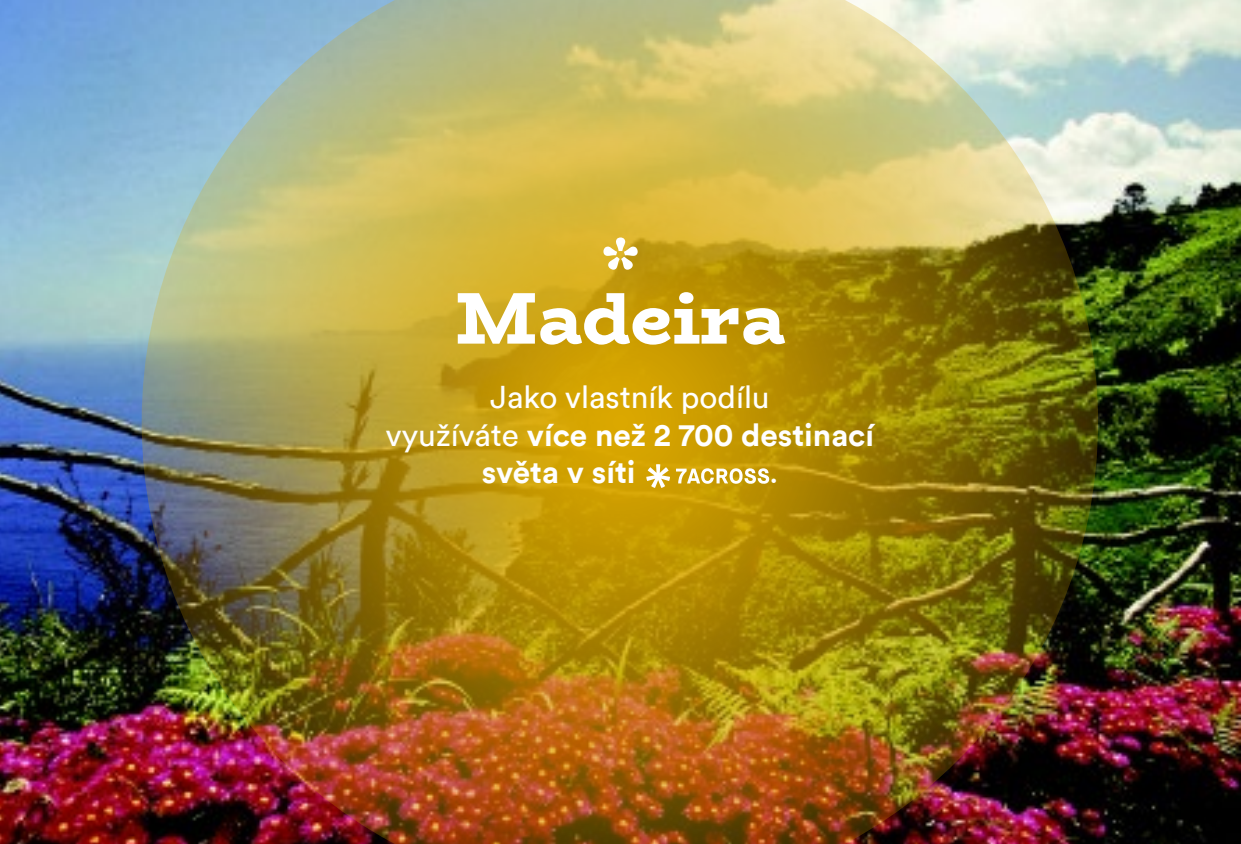
<style>
.page{position:relative;width:1241px;height:844px;background:#fff}
.page>*{position:absolute;margin:0;border:0;box-sizing:border-box;transform-origin:0 0}
.t1{font:800 73.5px "Bio Rhyme";color:#fff}
.t2{font:700 31.5px "Circular";color:#fff}
.t3{font:31.5px "Circular";color:#fff}
.s1{font-weight:400}
</style>
<div class="page">
<img style="left:0;top:0;width:1240px;height:843px">
<img style="left:142px;top:0;width:955px;height:843px">
<svg style="left:676px;top:467px;width:93px;height:17px"></svg>
<svg style="left:646px;top:464px;width:24px;height:24px"></svg>
<p class="t1" style="left:601px;top:215px;width:39px">*</p>
<p class="t1" style="left:455px;top:261px;width:332px">Madeira</p>
<p class="t3" style="left:490px;top:375px;width:281px">Jako vlastník podílu</p>
<p class="t2" style="left:385px;top:413px;width:490px"><span class="s1">využíváte</span> více než 2 700 destinací</p>
<p class="t2" style="left:481px;top:450px;width:155px">světa v síti</p>
<p class="t3" style="left:769px;top:451px;width:10px">.</p>
</div>
